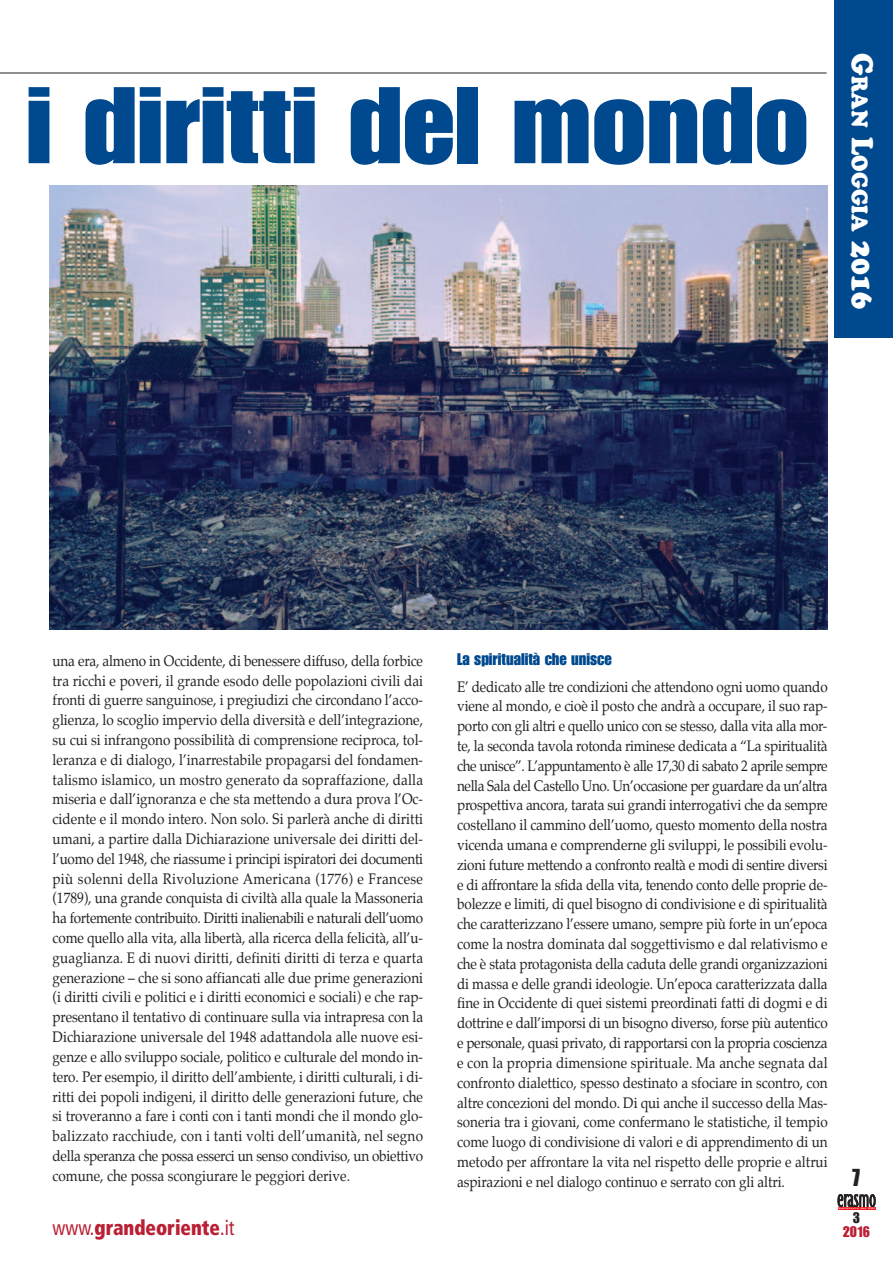
<style>
.page{position:relative;width:893px;height:1263px;background:#fff}
.page>*{position:absolute;margin:0;border:0;box-sizing:border-box;transform-origin:0 0}
.t1{font:106.5px "Impact";color:#01498e;scale:1.1 1}
.t2{font:24px "Impact";color:#231f20;scale:.9 1}
.t3{font:22.5px "Cooper Black Std";color:#fff;scale:.9 1}
.t4{font:900 condensed 21px "Frutiger";color:#ba1f33;scale:.9 1}
.t5{font:16.5px "Impact";color:#01498e}
.t6{font:15px/19.8px "Palatino";letter-spacing:-.005em;color:#231f20;text-align:justify;scale:.9 1}
.t7{font:15px "Impact";color:#ba1f33}
.t8{font:15px "Impact";color:#231f20}
.t9{font:700 2.1px "Officina Sans";letter-spacing:.2em;color:#fff;scale:1.53 1}
.s1{font-size:30px}
.s2{font-weight:400}
</style>
<div class="page">
<div style="left:834px;top:0;width:59px;height:338px;background:#01498e"></div>
<svg style="left:838px;top:1194px;width:38px;height:13px"></svg>
<hr style="left:838px;top:1207px;width:37px;height:2px;background:#ee1d23">
<img style="left:49px;top:185px;width:778px;height:444px">
<hr style="left:0;top:73px;width:827px;height:1px;background:#231f20">
<h1 class="t1" style="left:26px;top:87px;width:713px">i diritti del mondo</h1>
<h3 class="t3" style="left:868px;top:53px;width:286px;rotate:90deg"><span class="s1">G</span>RAN <span class="s1">L</span>OGGIA <span class="s1">2016</span></h3>
<p class="t6" style="left:52px;top:652px;width:413px">una era, almeno in Occidente, di benessere diffuso, della forbice tra ricchi e poveri, il grande esodo delle popolazioni civili dai fronti di guerre sanguinose, i pregiudizi che circondano l’acco&shy;glienza, lo scoglio impervio della diversità e dell’integrazione, su cui si infrangono possibilità di comprensione reciproca, tol&shy;leranza e di dialogo, l’inarrestabile propagarsi del fondamen&shy;talismo islamico, un mostro generato da sopraffazione, dalla miseria e dall’ignoranza e che sta mettendo a dura prova l’Oc&shy;cidente e il mondo intero. Non solo. Si parlerà anche di diritti umani, a partire dalla Dichiarazione universale dei diritti del&shy;l’uomo del 1948, che riassume i principi ispiratori dei documenti più solenni della Rivoluzione Americana (1776) e Francese (1789), una grande conquista di civiltà alla quale la Massoneria ha fortemente contribuito. Diritti inalienabili e naturali dell’uomo come quello alla vita, alla libertà, alla ricerca della felicità, all’u&shy;guaglianza. E di nuovi diritti, definiti diritti di terza e quarta generazione – che si sono affiancati alle due prime generazioni (i diritti civili e politici e i diritti economici e sociali) e che rap&shy;presentano il tentativo di continuare sulla via intrapresa con la Dichiarazione universale del 1948 adattandola alle nuove esi&shy;genze e allo sviluppo sociale, politico e culturale del mondo in&shy;tero. Per esempio, il diritto dell’ambiente, i diritti culturali, i di&shy;ritti dei popoli indigeni, il diritto delle generazioni future, che si troveranno a fare i conti con i tanti mondi che il mondo glo&shy;balizzato racchiude, con i tanti volti dell’umanità, nel segno della speranza che possa esserci un senso condiviso, un obiettivo comune, che possa scongiurare le peggiori derive.</p>
<p class="t5" style="left:457px;top:653px;width:156px">La spiritualità che unisce</p>
<p class="t6" style="left:457px;top:678px;width:413px">E’ dedicato alle tre condizioni che attendono ogni uomo quando viene al mondo, e cioè il posto che andrà a occupare, il suo rap&shy;porto con gli altri e quello unico con se stesso, dalla vita alla mor&shy;te, la seconda tavola rotonda riminese dedicata a “La spiritualità che unisce”. L’appuntamento è alle 17,30 di sabato 2 aprile sempre nella Sala del Castello Uno. Un’occasione per guardare da un’altra prospettiva ancora, tarata sui grandi interrogativi che da sempre costellano il cammino dell’uomo, questo momento della nostra vicenda umana e comprenderne gli sviluppi, le possibili evolu&shy;zioni future mettendo a confronto realtà e modi di sentire diversi e di affrontare la sfida della vita, tenendo conto delle proprie de&shy;bolezze e limiti, di quel bisogno di condivisione e di spiritualità che caratterizzano l’essere umano, sempre più forte in un’epoca come la nostra dominata dal soggettivismo e dal relativismo e che è stata protagonista della caduta delle grandi organizzazioni di massa e delle grandi ideologie. Un’epoca caratterizzata dalla fine in Occidente di quei sistemi preordinati fatti di dogmi e di dottrine e dall’imporsi di un bisogno diverso, forse più autentico e personale, quasi privato, di rapportarsi con la propria coscienza e con la propria dimensione spirituale. Ma anche segnata dal confronto dialettico, spesso destinato a sfociare in scontro, con altre concezioni del mondo. Di qui anche il successo della Mas&shy;soneria tra i giovani, come confermano le statistiche, il tempio come luogo di condivisione di valori e di apprendimento di un metodo per affrontare la vita nel rispetto delle proprie e altrui aspirazioni e nel dialogo continuo e serrato con gli altri.</p>
<h3 class="t4" style="left:53px;top:1219px;width:204px"><span class="s2">www.</span>grandeoriente<span class="s2">.it</span></h3>
<h2 class="t2" style="left:852px;top:1169px;width:10px">7</h2>
<p class="t9" style="left:838px;top:1207px;width:25px">Notiziario del GOI</p>
<p class="t8" style="left:853px;top:1212px;width:9px">3</p>
<p class="t7" style="left:843px;top:1226px;width:29px">2016</p>
</div>
